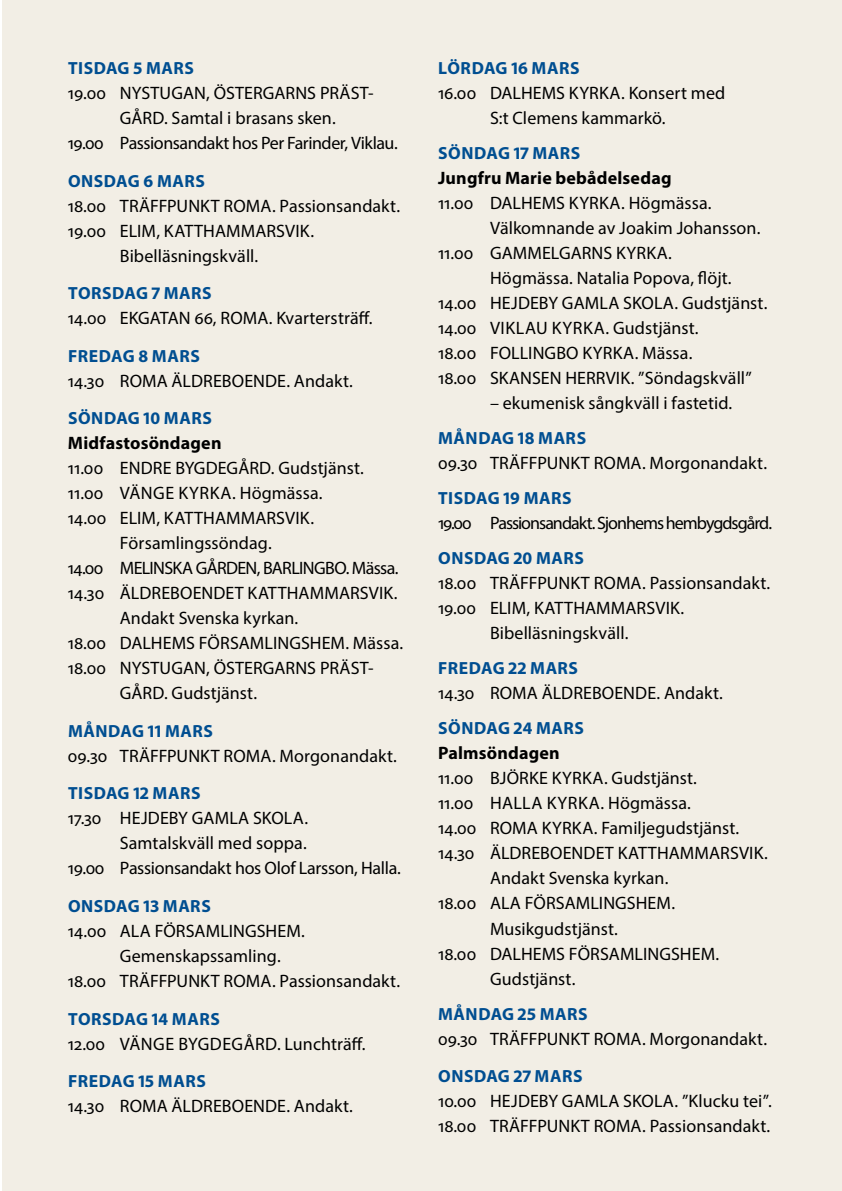
<style>
.page{position:relative;width:842px;height:1191px;background:#fff}
.page>*{position:absolute;margin:0;border:0;box-sizing:border-box;transform-origin:0 0}
.t1{font:18px/25px "Myriad Pro";letter-spacing:.005em;color:#000;text-align:center}
.t2{font:700 18px "Myriad Pro";letter-spacing:.01em;color:#000}
.t3{font:18px "Myriad Pro";letter-spacing:-.03em;color:#000}
.t4{font:18px "Myriad Pro";letter-spacing:-.055em;color:#000}
.t5{font:18px "Myriad Pro";letter-spacing:-.015em;color:#000}
.t6{font:18px "Myriad Pro";letter-spacing:-.035em;color:#000}
.t7{font:700 17.6px "Myriad Pro";letter-spacing:.03em;color:#004e91}
</style>
<div class="page">
<div style="left:3px;top:0;width:839px;height:1191px;background:#f2eee5"></div>
<p class="t7" style="left:68px;top:57px;width:127px">TISDAG 5 MARS</p>
<p class="t1" style="left:68px;top:80px;width:307px">19.00 NYSTUGAN, ÖSTERGARNS PRÄST-</p>
<p class="t1" style="left:120px;top:105px;width:217px">GÅRD. Samtal i brasans sken.</p>
<p class="t3" style="left:68px;top:132px;width:331px">19.00 Passionsandakt hos Per Farinder, Viklau.</p>
<p class="t7" style="left:68px;top:169px;width:139px">ONSDAG 6 MARS</p>
<p class="t1" style="left:68px;top:193px;width:334px">18.00 TRÄFFPUNKT ROMA. Passionsandakt.</p>
<p class="t1" style="left:68px;top:218px;width:248px">19.00 ELIM, KATTHAMMARSVIK.</p>
<p class="t1" style="left:120px;top:243px;width:140px">Bibelläsningskväll.</p>
<p class="t7" style="left:68px;top:282px;width:145px">TORSDAG 7 MARS</p>
<p class="t1" style="left:68px;top:305px;width:306px">14.00 EKGATAN 66, ROMA. Kvartersträff.</p>
<p class="t7" style="left:68px;top:344px;width:133px">FREDAG 8 MARS</p>
<p class="t1" style="left:68px;top:368px;width:287px">14.30 ROMA ÄLDREBOENDE. Andakt.</p>
<p class="t7" style="left:68px;top:407px;width:145px">SÖNDAG 10 MARS</p>
<p class="t2" style="left:68px;top:431px;width:155px">Midfastosöndagen</p>
<p class="t1" style="left:68px;top:455px;width:297px">11.00 ENDRE BYGDEGÅRD. Gudstjänst.</p>
<p class="t1" style="left:68px;top:480px;width:256px">11.00 VÄNGE KYRKA. Högmässa.</p>
<p class="t1" style="left:68px;top:505px;width:248px">14.00 ELIM, KATTHAMMARSVIK.</p>
<p class="t1" style="left:120px;top:530px;width:153px">Församlingssöndag.</p>
<p class="t6" style="left:68px;top:557px;width:332px">14.00 MELINSKA GÅRDEN, BARLINGBO. Mässa.</p>
<p class="t1" style="left:68px;top:580px;width:331px">14.30 ÄLDREBOENDET KATTHAMMARSVIK.</p>
<p class="t1" style="left:120px;top:605px;width:180px">Andakt Svenska kyrkan.</p>
<p class="t1" style="left:68px;top:630px;width:337px">18.00 DALHEMS FÖRSAMLINGSHEM. Mässa.</p>
<p class="t1" style="left:68px;top:655px;width:307px">18.00 NYSTUGAN, ÖSTERGARNS PRÄST-</p>
<p class="t1" style="left:120px;top:680px;width:139px">GÅRD. Gudstjänst.</p>
<p class="t7" style="left:68px;top:719px;width:146px">MÅNDAG 11 MARS</p>
<p class="t1" style="left:68px;top:743px;width:331px">09.30 TRÄFFPUNKT ROMA. Morgonandakt.</p>
<p class="t7" style="left:68px;top:782px;width:134px">TISDAG 12 MARS</p>
<p class="t1" style="left:68px;top:805px;width:242px">17.30 HEJDEBY GAMLA SKOLA.</p>
<p class="t1" style="left:120px;top:830px;width:188px">Samtalskväll med soppa.</p>
<p class="t5" style="left:68px;top:857px;width:335px">19.00 Passionsandakt hos Olof Larsson, Halla.</p>
<p class="t7" style="left:68px;top:894px;width:144px">ONSDAG 13 MARS</p>
<p class="t1" style="left:68px;top:918px;width:239px">14.00 ALA FÖRSAMLINGSHEM.</p>
<p class="t1" style="left:120px;top:943px;width:162px">Gemenskapssamling.</p>
<p class="t1" style="left:68px;top:968px;width:334px">18.00 TRÄFFPUNKT ROMA. Passionsandakt.</p>
<p class="t7" style="left:68px;top:1007px;width:153px">TORSDAG 14 MARS</p>
<p class="t1" style="left:68px;top:1030px;width:299px">12.00 VÄNGE BYGDEGÅRD. Lunchträff.</p>
<p class="t7" style="left:68px;top:1069px;width:139px">FREDAG 15 MARS</p>
<p class="t1" style="left:68px;top:1093px;width:287px">14.30 ROMA ÄLDREBOENDE. Andakt.</p>
<p class="t7" style="left:438px;top:57px;width:143px">LÖRDAG 16 MARS</p>
<p class="t1" style="left:438px;top:80px;width:289px">16.00 DALHEMS KYRKA. Konsert med<br>S:t Clemens kammarkö.</p>
<p class="t7" style="left:438px;top:142px;width:144px">SÖNDAG 17 MARS</p>
<p class="t2" style="left:438px;top:166px;width:235px">Jungfru Marie bebådelsedag</p>
<p class="t1" style="left:438px;top:190px;width:275px">11.00 DALHEMS KYRKA. Högmässa.</p>
<p class="t1" style="left:490px;top:215px;width:272px">Välkomnande av Joakim Johansson.</p>
<p class="t1" style="left:438px;top:240px;width:236px">11.00 GAMMELGARNS KYRKA.</p>
<p class="t1" style="left:490px;top:265px;width:243px">Högmässa. Natalia Popova, flöjt.</p>
<p class="t1" style="left:438px;top:290px;width:331px">14.00 HEJDEBY GAMLA SKOLA. Gudstjänst.</p>
<p class="t1" style="left:438px;top:315px;width:262px">14.00 VIKLAU KYRKA. Gudstjänst.</p>
<p class="t1" style="left:438px;top:340px;width:256px">18.00 FOLLINGBO KYRKA. Mässa.</p>
<p class="t1" style="left:438px;top:365px;width:315px">18.00 SKANSEN HERRVIK. ”Söndagskväll”</p>
<p class="t1" style="left:490px;top:390px;width:244px">– ekumenisk sångkväll i fastetid.</p>
<p class="t7" style="left:438px;top:427px;width:150px">MÅNDAG 18 MARS</p>
<p class="t1" style="left:438px;top:450px;width:331px">09.30 TRÄFFPUNKT ROMA. Morgonandakt.</p>
<p class="t7" style="left:438px;top:487px;width:135px">TISDAG 19 MARS</p>
<p class="t4" style="left:438px;top:512px;width:336px">19.00 Passionsandakt. Sjonhems hembygdsgård.</p>
<p class="t7" style="left:438px;top:547px;width:147px">ONSDAG 20 MARS</p>
<p class="t1" style="left:438px;top:570px;width:334px">18.00 TRÄFFPUNKT ROMA. Passionsandakt.</p>
<p class="t1" style="left:438px;top:595px;width:248px">19.00 ELIM, KATTHAMMARSVIK.</p>
<p class="t1" style="left:490px;top:620px;width:140px">Bibelläsningskväll.</p>
<p class="t7" style="left:438px;top:657px;width:141px">FREDAG 22 MARS</p>
<p class="t1" style="left:438px;top:680px;width:287px">14.30 ROMA ÄLDREBOENDE. Andakt.</p>
<p class="t7" style="left:438px;top:717px;width:147px">SÖNDAG 24 MARS</p>
<p class="t2" style="left:438px;top:741px;width:123px">Palmsöndagen</p>
<p class="t1" style="left:438px;top:765px;width:260px">11.00 BJÖRKE KYRKA. Gudstjänst.</p>
<p class="t1" style="left:438px;top:790px;width:254px">11.00 HALLA KYRKA. Högmässa.</p>
<p class="t1" style="left:438px;top:815px;width:303px">14.00 ROMA KYRKA. Familjegudstjänst.</p>
<p class="t1" style="left:438px;top:840px;width:331px">14.30 ÄLDREBOENDET KATTHAMMARSVIK.</p>
<p class="t1" style="left:490px;top:865px;width:180px">Andakt Svenska kyrkan.</p>
<p class="t1" style="left:438px;top:890px;width:239px">18.00 ALA FÖRSAMLINGSHEM.</p>
<p class="t1" style="left:490px;top:915px;width:129px">Musikgudstjänst.</p>
<p class="t1" style="left:438px;top:940px;width:283px">18.00 DALHEMS FÖRSAMLINGSHEM.</p>
<p class="t1" style="left:490px;top:965px;width:87px">Gudstjänst.</p>
<p class="t7" style="left:438px;top:1002px;width:151px">MÅNDAG 25 MARS</p>
<p class="t1" style="left:438px;top:1025px;width:331px">09.30 TRÄFFPUNKT ROMA. Morgonandakt.</p>
<p class="t7" style="left:438px;top:1064px;width:146px">ONSDAG 27 MARS</p>
<p class="t1" style="left:438px;top:1088px;width:335px;text-align:left">10.00 HEJDEBY GAMLA SKOLA. ”Klucku tei”.<br>18.00 TRÄFFPUNKT ROMA. Passionsandakt.</p>
</div>
